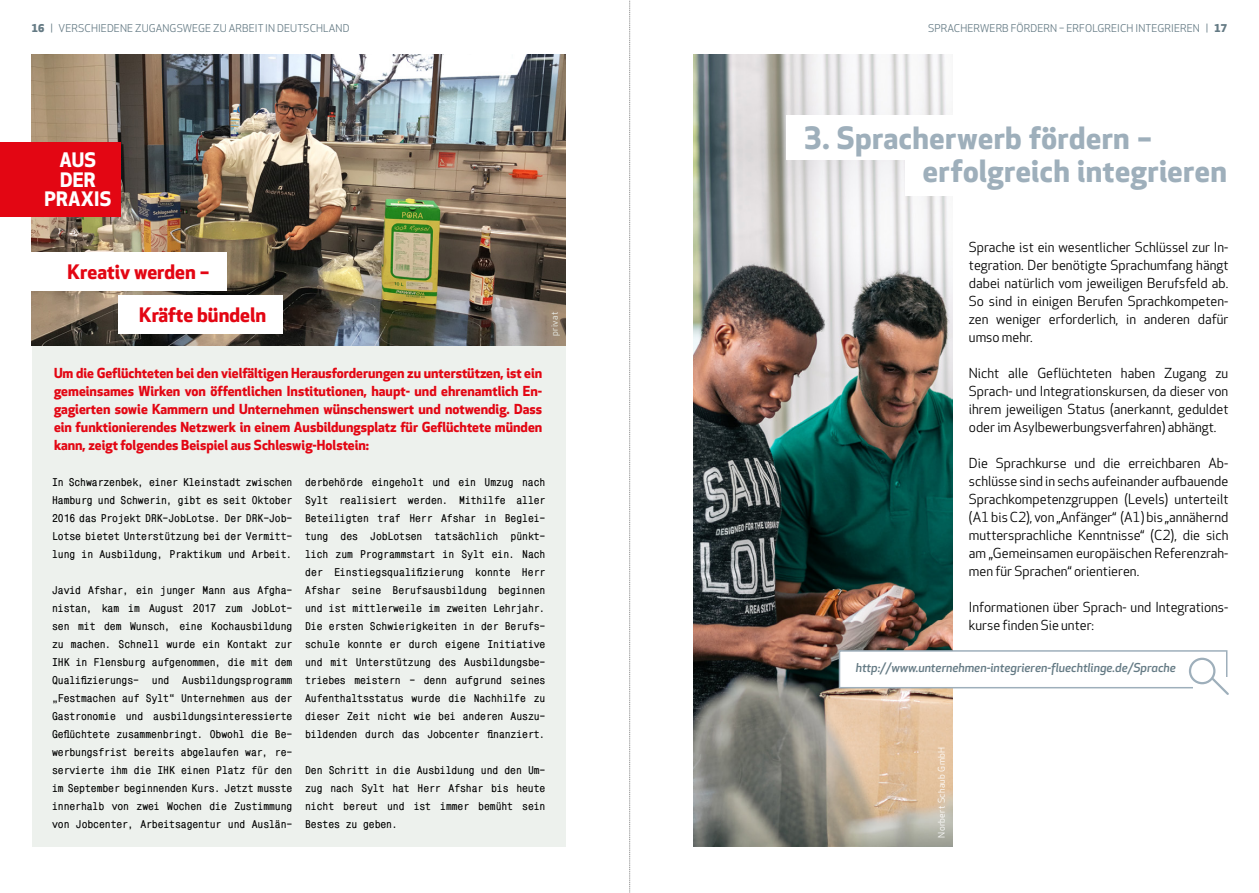
<style>
.page{position:relative;width:1259px;height:893px;background:#fff}
.page>*{position:absolute;margin:0;border:0;box-sizing:border-box;transform-origin:0 0}
.t1{font:700 30px/33px "Apex New";letter-spacing:.015em;color:#9eafbb}
.t2{font:700 19.5px "Apex New";color:#e30613}
.t3{font:700 19.5px/19.5px "Apex New";letter-spacing:.01em;color:#fff;text-align:center}
.t4{font:13.5px/18px "Apex New";color:#000;text-align:justify}
.t5{font:700 13.5px/18px "Apex New";color:#e30613;text-align:justify}
.t6{font:700 12.45px/18px "Mono Condensed A";letter-spacing:-.01em;color:#000;text-align:justify}
.t7{font:italic 500 12px "Apex New";color:#647a84}
.t8{font:10.5px "Apex New";letter-spacing:.01em;color:#647a84}
.t9{font:9px "Apex New";letter-spacing:.03em;color:#fff}
.t10{font:9px "Apex New";letter-spacing:.03em;color:#edf1ed}
.s1{font-weight:800}
</style>
<div class="page">
<img style="left:693px;top:54px;width:259px;height:792px">
<div style="left:32px;top:54px;width:534px;height:792px;background:#edf1ed"></div>
<img style="left:32px;top:54px;width:534px;height:292px">
<div style="left:0;top:143px;width:120px;height:74px;background:#e30613"></div>
<div style="left:26px;top:253px;width:201px;height:38px;background:#fff"></div>
<div style="left:119px;top:296px;width:164px;height:38px;background:#fff"></div>
<div style="left:787px;top:116px;width:472px;height:44px;background:#fff"></div>
<div style="left:905px;top:151px;width:354px;height:45px;background:#fff"></div>
<div style="left:838px;top:650px;width:389px;height:38px;background:#fff;border:2px solid #9eafbb"></div>
<div style="left:1192px;top:677px;width:41px;height:23px;background:#fff"></div>
<div style="left:1188px;top:658px;width:27px;height:26px;border:2px solid #9eafbb;border-radius:50%"></div>
<svg style="left:1209px;top:676px;width:20px;height:19px"></svg>
<svg style="left:629px;top:0;width:1px;height:893px"></svg>
<p class="t8" style="left:32px;top:23px;width:319px"><span class="s1">16</span> | VERSCHIEDENE ZUGANGSWEGE ZU ARBEIT IN DEUTSCHLAND</p>
<h2 class="t3" style="left:45px;top:151px;width:68px">AUS<br>DER<br>PRAXIS</h2>
<h2 class="t2" style="left:68px;top:260px;width:143px">Kreativ werden –</h2>
<h2 class="t2" style="left:139px;top:303px;width:129px">Kräfte bündeln</h2>
<p class="t10" style="left:549px;top:336px;width:25px;rotate:-90deg">privat</p>
<p class="t5" style="left:54px;top:364px;width:490px">Um die Geflüchteten bei den vielfältigen Herausforderungen zu unterstützen, ist ein gemeinsames Wirken von öffentlichen Institutionen, haupt- und ehrenamtlich En&shy;gagierten sowie Kammern und Unternehmen wünschenswert und notwendig. Dass ein funktionierendes Netzwerk in einem Ausbildungsplatz für Geflüchtete münden kann, zeigt folgendes Beispiel aus Schleswig-Holstein:</p>
<p class="t6" style="left:52px;top:473px;width:242px">In Schwarzenbek, einer Kleinstadt zwischen Hamburg und Schwerin, gibt es seit Oktober 2016 das Projekt DRK-JobLotse. Der DRK-Job-Lotse bietet Unterstützung bei der Vermitt&shy;lung in Ausbildung, Praktikum und Arbeit.</p>
<p class="t6" style="left:52px;top:581px;width:242px">Javid Afshar, ein junger Mann aus Afgha&shy;nistan, kam im August 2017 zum JobLot&shy;sen mit dem Wunsch, eine Kochausbildung zu machen. Schnell wurde ein Kontakt zur IHK in Flensburg aufgenommen, die mit dem Qualifizierungs- und Ausbildungsprogramm „Festmachen auf Sylt“ Unternehmen aus der Gastronomie und ausbildungsinteressierte Geflüchtete zusammenbringt. Obwohl die Be&shy;werbungsfrist bereits abgelaufen war, re&shy;servierte ihm die IHK einen Platz für den im September beginnenden Kurs. Jetzt musste innerhalb von zwei Wochen die Zustimmung von Jobcenter, Arbeitsagentur und Auslän-</p>
<p class="t6" style="left:305px;top:473px;width:242px">derbehörde eingeholt und ein Umzug nach Sylt realisiert werden. Mithilfe aller Beteiligten traf Herr Afshar in Beglei&shy;tung des JobLotsen tatsächlich pünkt&shy;lich zum Programmstart in Sylt ein. Nach der Einstiegsqualifizierung konnte Herr Afshar seine Berufsausbildung beginnen und ist mittlerweile im zweiten Lehrjahr.<br>Die ersten Schwierigkeiten in der Berufs&shy;schule konnte er durch eigene Initiative und mit Unterstützung des Ausbildungsbe&shy;triebes meistern - denn aufgrund seines Aufenthaltsstatus wurde die Nachhilfe zu dieser Zeit nicht wie bei anderen Auszu&shy;bildenden durch das Jobcenter finanziert.</p>
<p class="t6" style="left:305px;top:761px;width:242px">Den Schritt in die Ausbildung und den Um&shy;zug nach Sylt hat Herr Afshar bis heute nicht bereut und ist immer bemüht sein Bestes zu geben.</p>
<p class="t8" style="left:928px;top:23px;width:300px">SPRACHERWERB FÖRDERN – ERFOLGREICH INTEGRIEREN | <span class="s1">17</span></p>
<h1 class="t1" style="left:923px;top:122px;width:306px;text-indent:-119px">3. Spracherwerb fördern – erfolgreich integrieren</h1>
<p class="t4" style="left:969px;top:239px;width:261px">Sprache ist ein wesentlicher Schlüssel zur In&shy;tegration. Der benötigte Sprachumfang hängt dabei natürlich vom jeweiligen Berufsfeld ab.<br>So sind in einigen Berufen Sprachkompeten&shy;zen weniger erforderlich, in anderen dafür umso mehr.</p>
<p class="t4" style="left:969px;top:365px;width:261px">Nicht alle Geflüchteten haben Zugang zu Sprach- und Integrationskursen, da dieser von ihrem jeweiligen Status (anerkannt, geduldet oder im Asylbewerbungsverfahren) abhängt.</p>
<p class="t4" style="left:969px;top:455px;width:261px">Die Sprachkurse und die erreichbaren Ab&shy;schlüsse sind in sechs aufeinander aufbauende Sprachkompetenzgruppen (Levels) unterteilt (A1 bis C2), von „Anfänger“ (A1) bis „annähernd muttersprachliche Kenntnisse“ (C2), die sich am „Gemeinsamen europäischen Referenzrah&shy;men für Sprachen“ orientieren.</p>
<p class="t4" style="left:969px;top:599px;width:261px">Informationen über Sprach- und Integrations&shy;kurse finden Sie unter:</p>
<p class="t7" style="left:855px;top:661px;width:321px">http://www.unternehmen-integrieren-fluechtlinge.de/Sprache</p>
<p class="t9" style="left:936px;top:838px;width:92px;rotate:-90deg">Norbert Schaub GmbH</p>
</div>
